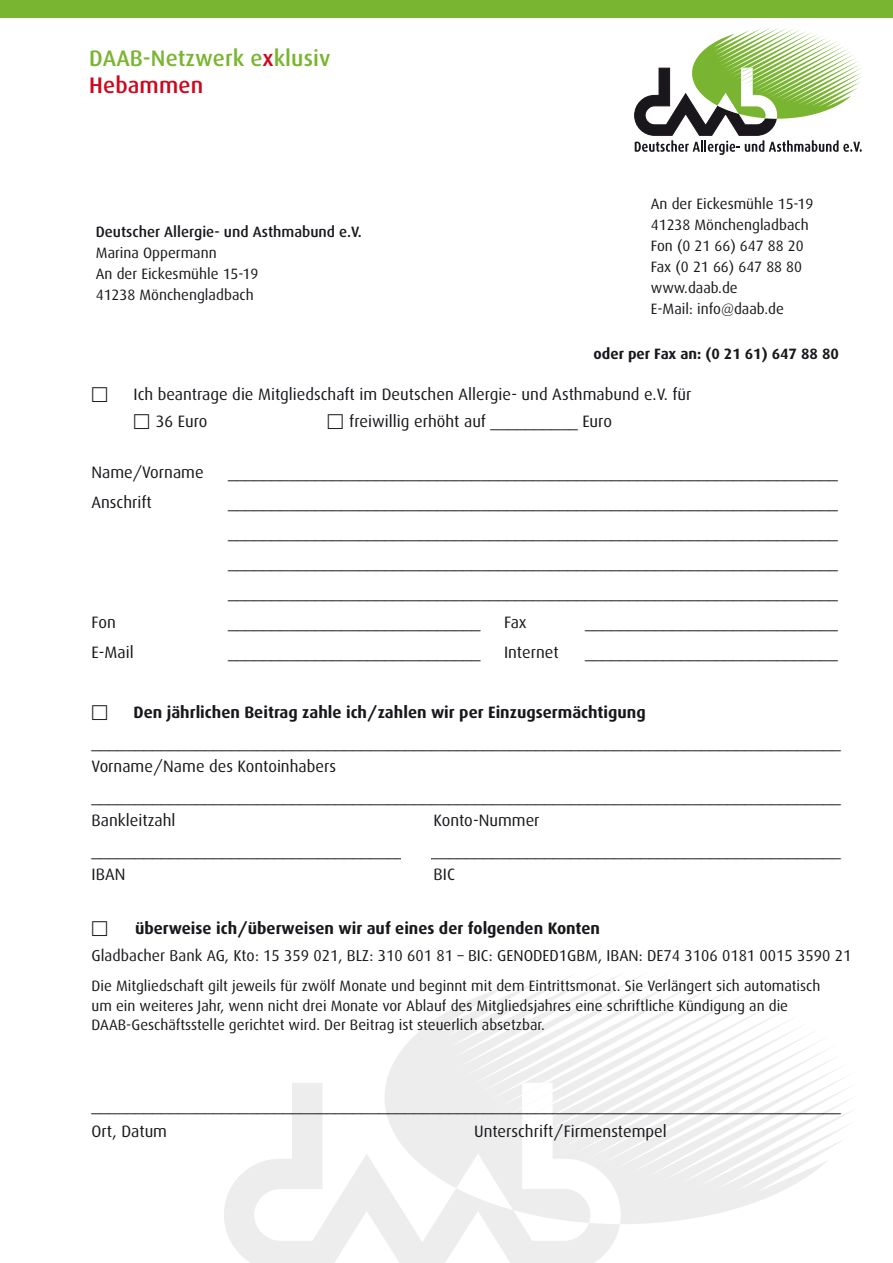
<style>
.page{position:relative;width:893px;height:1263px;background:#fff}
.page>*{position:absolute;margin:0;border:0;box-sizing:border-box;transform-origin:0 0}
.t1{font:500 22.5px/27px "Dax";letter-spacing:.005em;color:#79b530}
.t2{font:16.5px/30px "Dax";color:#1a171c}
.t3{font:700 16.5px "Dax";color:#1a171c}
.t4{font:16.5px "European Pi Three";color:#1a171c}
.t5{font:15.75px "Dax";color:#1a171c}
.t6{font:15px/21px "Dax";color:#1a171c}
.t7{font:500 15px "Dax";color:#1a171c}
.t8{font:700 15px "Dax";color:#1a171c}
.s1{color:#cd071e}
.s2{font-family:"European Pi Three"}
</style>
<div class="page">
<svg style="left:224px;top:1083px;width:392px;height:180px"></svg>
<svg style="left:386px;top:975px;width:466px;height:249px"></svg>
<svg style="left:361px;top:1082px;width:260px;height:154px"></svg>
<div style="left:0;top:0;width:893px;height:17px;background:#79b530"></div>
<svg style="left:634px;top:28px;width:228px;height:127px"></svg>
<h1 class="t1" style="left:89px;top:44px;width:243px">DAAB-Netzwerk e<span class="s1">x</span>klusiv<br><span class="s1">Hebammen</span></h1>
<p class="t7" style="left:96px;top:223px;width:267px">Deutscher Allergie- und Asthmabund e.V.</p>
<p class="t6" style="left:96px;top:242px;width:164px">Marina Oppermann<br>An der Eickesmühle 15-19<br>41238 Mönchengladbach</p>
<p class="t6" style="left:651px;top:194px;width:164px">An der Eickesmühle 15-19<br>41238 Mönchengladbach<br>Fon (0 21 66) 647 88 20<br>Fax (0 21 66) 647 88 80 www.daab.de<br>E-Mail: info@daab.de</p>
<p class="t8" style="left:593px;top:346px;width:247px">oder per Fax an: (0 21 61) 647 88 80</p>
<p class="t4" style="left:92px;top:382px;width:18px">N</p>
<p class="t2" style="left:134px;top:381px;width:559px;line-height:27px">Ich beantrage die Mitgliedschaft im Deutschen Allergie- und Asthmabund e.V. für<br><span class="s2">N</span> 36 Euro</p>
<p class="t2" style="left:327px;top:407px;width:286px"><span class="s2">N</span> freiwillig erhöht auf __________ Euro</p>
<p class="t2" style="left:92px;top:458px;width:114px">Name/Vorname</p>
<p class="t2" style="left:92px;top:488px;width:62px">Anschrift</p>
<p class="t2" style="left:92px;top:608px;width:26px">Fon</p>
<p class="t2" style="left:92px;top:638px;width:44px">E-Mail</p>
<p class="t2" style="left:228px;top:458px;width:611px">______________________________________________________________________</p>
<p class="t2" style="left:228px;top:488px;width:611px;text-align:justify">______________________________________________________________________ ______________________________________________________________________ ______________________________________________________________________ ______________________________________________________________________</p>
<p class="t2" style="left:228px;top:608px;width:254px">_____________________________</p>
<p class="t2" style="left:228px;top:638px;width:254px">_____________________________</p>
<p class="t2" style="left:504px;top:608px;width:24px">Fax</p>
<p class="t2" style="left:504px;top:638px;width:56px">Internet</p>
<p class="t2" style="left:585px;top:608px;width:254px">_____________________________</p>
<p class="t2" style="left:585px;top:638px;width:254px">_____________________________</p>
<p class="t4" style="left:92px;top:700px;width:18px">N</p>
<p class="t3" style="left:134px;top:703px;width:514px">Den jährlichen Beitrag zahle ich/zahlen wir per Einzugsermächtigung</p>
<p class="t2" style="left:92px;top:731px;width:751px;line-height:24px">______________________________________________________________________________________<br>Vorname/Name des Kontoinhabers</p>
<p class="t2" style="left:92px;top:785px;width:751px;line-height:24px">______________________________________________________________________________________<br>Bankleitzahl</p>
<p class="t2" style="left:92px;top:806px;width:751px;text-indent:342px">Konto-Nummer ______________________________________________________________________________________</p>
<p class="t2" style="left:92px;top:860px;width:35px">IBAN</p>
<p class="t2" style="left:434px;top:860px;width:23px">BIC</p>
<p class="t4" style="left:92px;top:916px;width:18px">N</p>
<p class="t3" style="left:135px;top:919px;width:466px">überweise ich/überweisen wir auf eines der folgenden Konten</p>
<p class="t5" style="left:92px;top:947px;width:761px">Gladbacher Bank AG, Kto: 15 359 021, BLZ: 310 601 81 – BIC: GENODED1GBM, IBAN: DE74 3106 0181 0015 3590 21</p>
<p class="t6" style="left:92px;top:976px;width:730px;line-height:19.5px">Die Mitgliedschaft gilt jeweils für zwölf Monate und beginnt mit dem Eintrittsmonat. Sie Verlängert sich automatisch um ein weiteres Jahr, wenn nicht drei Monate vor Ablauf des Mitgliedsjahres eine schriftliche Kündigung an die<br>DAAB-Geschäftsstelle gerichtet wird. Der Beitrag ist steuerlich absetzbar.</p>
<p class="t2" style="left:92px;top:1093px;width:751px;line-height:25.5px">______________________________________________________________________________________<br>Ort, Datum</p>
<p class="t2" style="left:474px;top:1116px;width:194px">Unterschrift/Firmenstempel</p>
</div>
